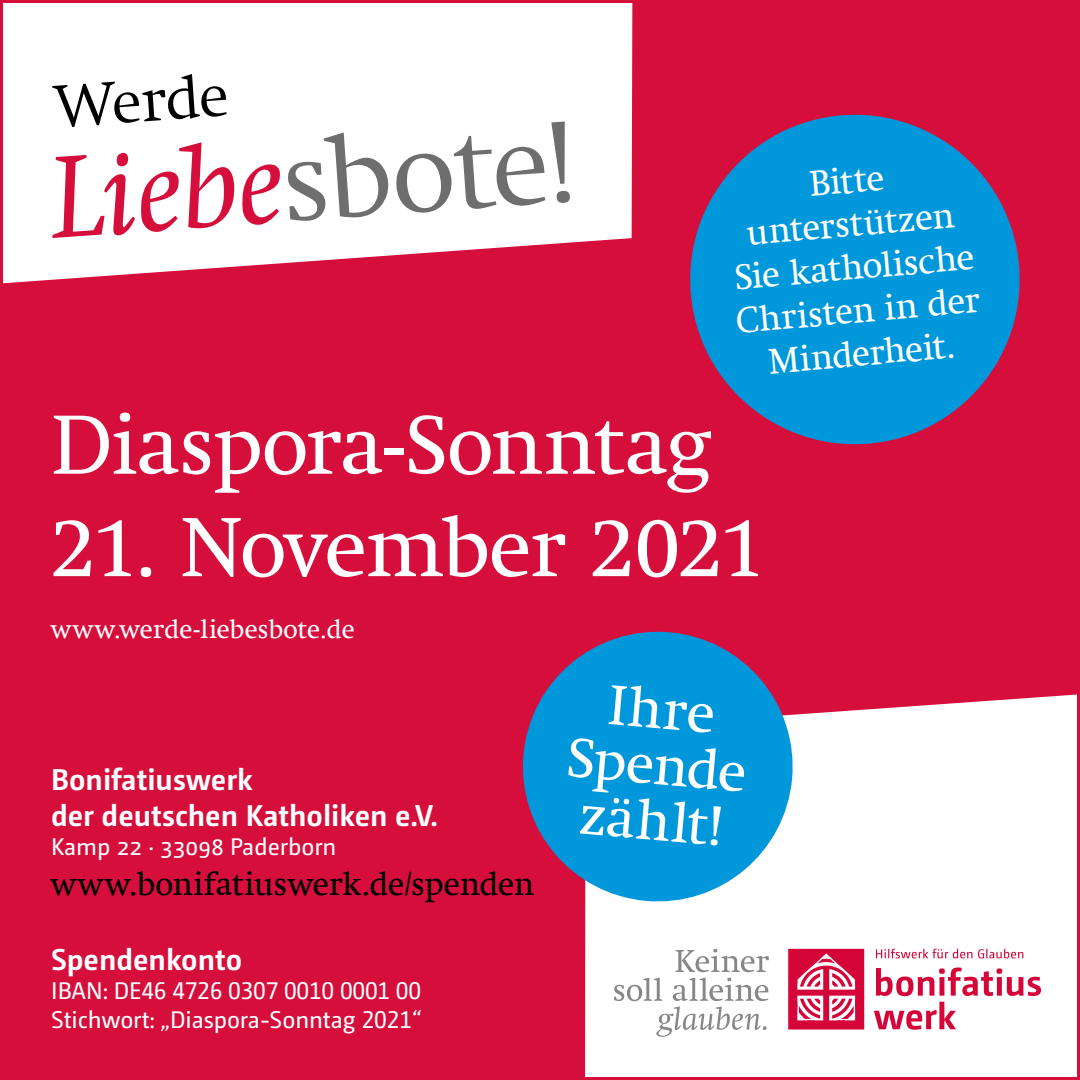
<style>
.page{position:relative;width:1080px;height:1080px;background:#fff}
.page>*{position:absolute;margin:0;border:0;box-sizing:border-box;transform-origin:0 0}
.t1{font:300 118.5px "Swift Com";color:#6e6e6e}
.t2{font:85.2px "Swift Com";letter-spacing:-.02em;color:#fff}
.t3{font:300 61.2px "Swift Com";color:#000}
.t4{font:36px/43.2px "Swift Com";color:#fff;text-align:center}
.t5{font:33px "Swift Com";color:#000}
.t6{font:700 30px/36px "Camingo Dos Pro";color:#fff}
.t7{font:26.4px "Swift Com";color:#fff}
.t8{font:24px/28.8px "Camingo Dos Pro";letter-spacing:-.005em;color:#fff}
.s1{font-weight:400;font-style:italic;color:#d60e3c}
</style>
<div class="page">
<div style="left:0;top:0;width:1080px;height:814px;background:#d60e3c"></div>
<div style="left:4px;top:814px;width:582px;height:262px;background:#d60e3c"></div>
<svg style="left:648px;top:694px;width:428px;height:306px"></svg>
<svg style="left:4px;top:4px;width:628px;height:279px;background:#fbebef"></svg>
<div style="left:770px;top:930px;width:272px;height:118px;background:#fff"></div>
<svg style="left:874px;top:1002px;width:82px;height:28px"></svg>
<svg style="left:876px;top:968px;width:165px;height:28px"></svg>
<svg style="left:876px;top:949px;width:147px;height:9px"></svg>
<svg style="left:788px;top:949px;width:76px;height:81px"></svg>
<svg style="left:614px;top:978px;width:154px;height:59px"></svg>
<svg style="left:676px;top:949px;width:93px;height:23px"></svg>
<svg style="left:690px;top:114px;width:330px;height:331px;fill:#0098da"></svg>
<svg style="left:517px;top:631px;width:282px;height:276px;fill:#0098da"></svg>
<svg style="left:568px;top:685px;width:176px;height:161px;background:#2eaae0"></svg>
<h3 class="t3" style="left:51px;top:72px;width:177px;rotate:-4deg">Werde</h3>
<h1 class="t1" style="left:47px;top:130px;width:526px;rotate:-4deg"><span class="s1">Liebe</span>sbote!</h1>
<h3 class="t4" style="left:723px;top:170px;width:247px;rotate:-5deg">Bitte unterstützen<br>Sie katholische<br>Christen in der<br>Minderheit.</h3>
<h2 class="t2" style="left:51px;top:395px;width:662px">Diaspora-Sonntag</h2>
<h2 class="t2" style="left:51px;top:498px;width:717px">21. November 2021</h2>
<p class="t7" style="left:51px;top:613px;width:305px">www.werde-liebesbote.de</p>
<p class="t6" style="left:51px;top:762px;width:388px">Bonifatiuswerk<br>der deutschen Katholiken e.V.</p>
<p class="t8" style="left:51px;top:832px;width:287px">Kamp 22 · 33098 Paderborn</p>
<h3 class="t5" style="left:51px;top:864px;width:485px">www.bonifatiuswerk.de/spenden</h3>
<p class="t6" style="left:51px;top:942px;width:193px">Spendenkonto</p>
<p class="t8" style="left:51px;top:976px;width:372px">IBAN: DE46 4726 0307 0010 0001 00<br>Stichwort: „Diaspora-Sonntag 2021“</p>
</div>
